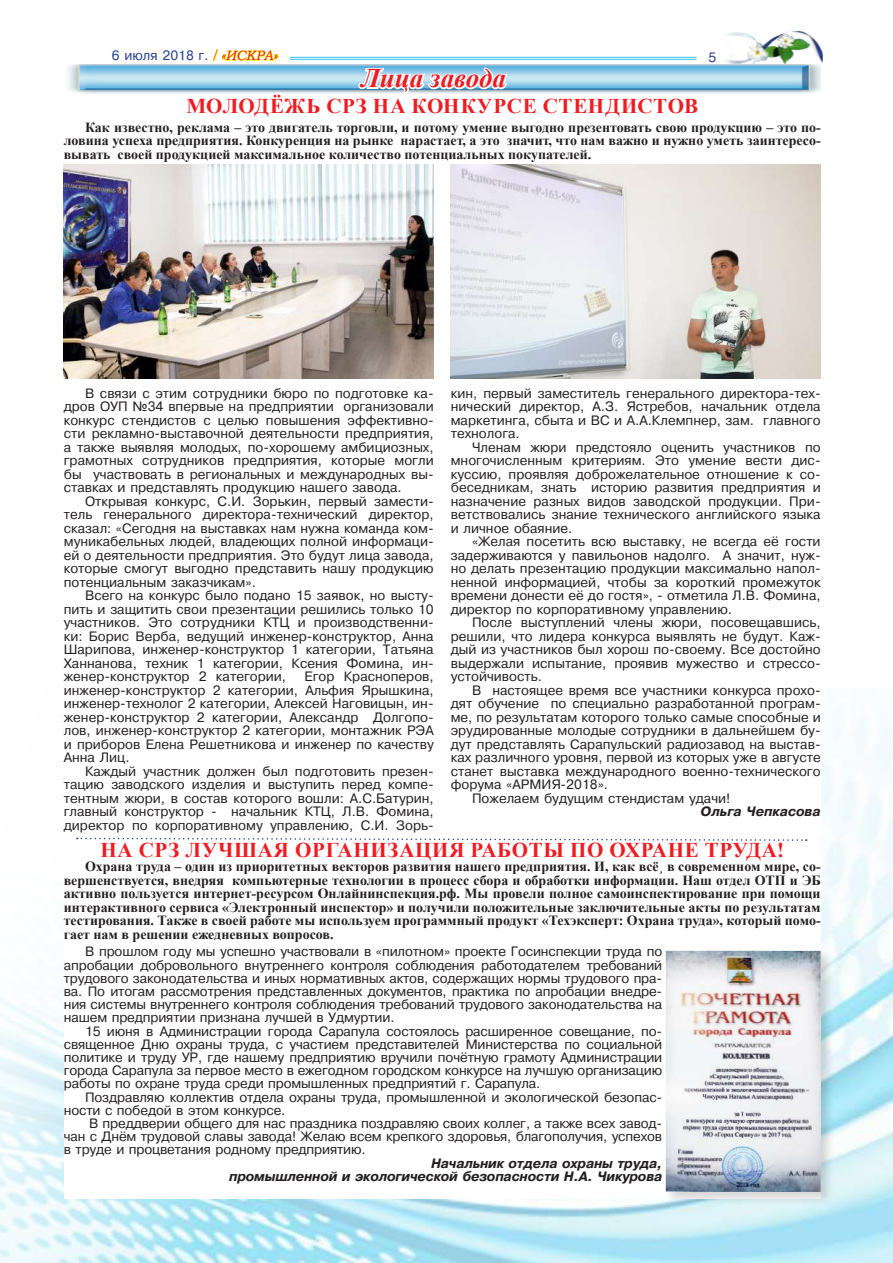
<style>
.page{position:relative;width:893px;height:1263px;background:#fff}
.page>*{position:absolute;margin:0;border:0;box-sizing:border-box;transform-origin:0 0}
.t1{font:italic 700 27px "Times New Roman";color:#ee1d23}
.t2{font:700 21px "Times New Roman";letter-spacing:.035em;color:#ee1d23}
.t3{font:700 13.95px/13.6px "Times New Roman";color:#231f20;text-align:justify}
.t4{font:13.5px/13.5px "Pragmatica Cyrillic";color:#231f20;text-align:justify}
.t5{font:13.5px/13.2px "Pragmatica Bold Italic Cyrillic";letter-spacing:-.01em;color:#231f20;text-align:right}
.t6{font:13.5px "Pragmatica Cyrillic";color:#253f8e}
.s1{font-family:"Times New Roman";font-size:15px;color:#ee1d23}
.s2{font-family:"Bookman Old Style";font-style:italic;color:#ee1d23}
</style>
<div class="page">
<img style="left:0;top:719px;width:893px;height:544px">
<img style="left:68px;top:64px;width:753px;height:30px">
<img style="left:725px;top:30px;width:98px;height:34px">
<div style="left:64px;top:561px;width:757px;height:638px;background:#fff"></div>
<img style="left:64px;top:165px;width:370px;height:214px">
<img style="left:451px;top:165px;width:370px;height:214px">
<svg style="left:77px;top:837px;width:730px;height:4px"></svg>
<div style="left:664px;top:949px;width:171px;height:257px;background:#231f20;opacity:.18"></div>
<img style="left:666px;top:951px;width:155px;height:241px">
<svg style="left:184px;top:49px;width:517px;height:45px"></svg>
<p class="t6" style="left:112px;top:48px;width:167px">6 июля 2018 г. <span class="s1">/</span> <span class="s2">«ИСКРА»</span></p>
<p class="t6" style="left:708px;top:50px;width:9px">5</p>
<h2 class="t2" style="left:186px;top:91px;width:513px">МОЛОДЁЖЬ СРЗ НА КОНКУРСЕ СТЕНДИСТОВ</h2>
<p class="t3" style="left:64px;top:120px;width:758px;text-indent:21px">Как известно, реклама – это двигатель торговли, и потому умение выгодно презентовать свою продукцию – это по&shy;ловина успеха предприятия. Конкуренция на рынке нарастает, а это значит, что нам важно и нужно уметь заинтересо&shy;вывать своей продукцией максимальное количество потенциальных покупателей.</p>
<h1 class="t1" style="left:361px;top:60px;width:146px">Лица завода</h1>
<p class="t4" style="left:64px;top:387px;width:371px;text-indent:21px">В связи с этим сотрудники бюро по подготовке ка&shy;дров ОУП ¹34 впервые на предприятии организовали конкурс стендистов с целью повышения эффективно&shy;сти рекламно-выставочной деятельности предприятия, а также выявляя молодых, по-хорошему амбициозных, грамотных сотрудников предприятия, которые могли бы участвовать в региональных и международных вы&shy;ставках и представлять продукцию нашего завода.</p>
<p class="t4" style="left:64px;top:495px;width:371px;text-indent:21px">Открывая конкурс, С.И. Зорькин, первый замести&shy;тель генерального директора-технический директор, сказал: «Сегодня на выставках нам нужна команда ком&shy;муникабельных людей, владеющих полной информаци&shy;ей о деятельности предприятия. Это будут лица завода, которые смогут выгодно представить нашу продукцию потенциальным заказчикам».</p>
<p class="t4" style="left:64px;top:589px;width:371px;text-indent:21px">Всего на конкурс было подано 15 заявок, но высту&shy;пить и защитить свои презентации решились только 10 участников. Это сотрудники КТЦ и производственни&shy;ки: Борис Верба, ведущий инженер-конструктор, Анна Шарипова, инженер-конструктор 1 категории, Татьяна Ханнанова, техник 1 категории, Ксения Фомина, ин&shy;женер-конструктор 2 категории,</p>
<p class="t4" style="left:451px;top:387px;width:371px">кин, первый заместитель генерального директора-тех&shy;нический директор, А.З. Ястребов, начальник отдела маркетинга, сбыта и ВС и А.А.Клемпнер, зам. главного технолога.</p>
<p class="t4" style="left:451px;top:441px;width:371px;text-indent:21px">Членам жюри предстояло оценить участников по многочисленным критериям. Это умение вести дис&shy;куссию, проявляя доброжелательное отношение к со&shy;беседникам, знать историю развития предприятия и назначение разных видов заводской продукции. При&shy;ветствовались знание технического английского языка и личное обаяние.</p>
<p class="t4" style="left:451px;top:535px;width:371px;text-indent:21px">«Желая посетить всю выставку, не всегда е¸ гости задерживаются у павильонов надолго. А значит, нуж&shy;но делать презентацию продукции максимально напол&shy;ненной информацией, чтобы за короткий промежуток времени донести е¸ до гостя», - отметила Л.В. Фомина, директор по корпоративному управлению.</p>
<p class="t4" style="left:451px;top:616px;width:371px;text-indent:21px">После выступлений члены жюри, посовещавшись, решили, что лидера конкурса выявлять не будут. Каж&shy;дый из участников был хорош по-своему. Все достойно выдержали испытание, проявив мужество и стрессо&shy;устойчивость.</p>
<p class="t4" style="left:472px;top:684px;width:350px">В настоящее время все участники конкурса прохо-</p>
<p class="t4" style="left:451px;top:697px;width:371px">дят обучение по специально разработанной програм-</p>
<p class="t4" style="left:451px;top:711px;width:371px">ме, по результатам которого только самые способные и</p>
<p class="t4" style="left:451px;top:724px;width:371px">эрудированные молодые сотрудники в дальнейшем бу-</p>
<p class="t4" style="left:451px;top:738px;width:371px">дут представлять Сарапульский радиозавод на выстав-</p>
<p class="t4" style="left:451px;top:751px;width:371px">ках различного уровня, первой из которых уже в августе</p>
<p class="t4" style="left:451px;top:765px;width:371px">станет выставка международного военно-технического</p>
<p class="t4" style="left:451px;top:778px;width:159px">форума «АРМИЯ-2018».</p>
<p class="t4" style="left:472px;top:792px;width:260px">Пожелаем будущим стендистам удачи!</p>
<p class="t5" style="left:701px;top:805px;width:122px">Ольга Чепкасова</p>
<h2 class="t2" style="left:100px;top:835px;width:685px">НА СРЗ ЛУЧШАЯ ОРГАНИЗАЦИЯ РАБОТЫ ПО ОХРАНЕ ТРУДА!</h2>
<p class="t3" style="left:64px;top:859px;width:758px;text-indent:21px">Охрана труда – один из приоритетных векторов развития нашего предприятия. И, как всё¸ в современном мире, со&shy;вершенствуется, внедряя компьютерные технологии в процесс сбора и обработки информации. Наш отдел ОТП и ЭБ активно пользуется интернет-ресурсом Онлайнинспекция.рф. Мы провели полное самоинспектирование при помощи интерактивного сервиса «Электронный инспектор» и получили положительные заключительные акты по результатам тестирования. Также в своей работе мы используем программный продукт «Техэксперт: Охрана труда», который помо&shy;гает нам в решении ежедневных вопросов.</p>
<p class="t4" style="left:64px;top:945px;width:600px;text-indent:21px">В прошлом году мы успешно участвовали в «пилотном» проекте Госинспекции труда по апробации добровольного внутреннего контроля соблюдения работодателем требований трудового законодательства и иных нормативных актов, содержащих нормы трудового пра&shy;ва. По итогам рассмотрения представленных документов, практика по апробации внедре&shy;ния системы внутреннего контроля соблюдения требований трудового законодательства на нашем предприятии признана лучшей в Удмуртии.</p>
<p class="t4" style="left:64px;top:1025px;width:600px;text-indent:21px">15 июня в Администрации города Сарапула состоялось расширенное совещание, по&shy;священное Дню охраны труда, с участием представителей Министерства по социальной политике и труду УР, где нашему предприятию вручили поч¸тную грамоту Администрации города Сарапула за первое место в ежегодном городском конкурсе на лучшую организацию работы по охране труда среди промышленных предприятий г. Сарапула.</p>
<p class="t4" style="left:64px;top:1091px;width:600px;text-indent:21px">Поздравляю коллектив отдела охраны труда, промышленной и экологической безопас&shy;ности с победой в этом конкурсе.</p>
<p class="t4" style="left:64px;top:1117px;width:600px;text-indent:25px">В преддверии общего для нас праздника поздравляю своих коллег, а также всех завод&shy;чан с Дн¸м трудовой славы завода! Желаю всем крепкого здоровья, благополучия, успехов в труде и процветания родному предприятию.</p>
<p class="t5" style="left:229px;top:1157px;width:435px">Начальник отдела охраны труда,<br>промышленной и экологической безопасности Н.А. Чикурова</p>
<p class="t4" style="left:64px;top:670px;width:371px;text-indent:241px">Егор Красноперов, инженер-конструктор 2 категории, Альфия Ярышкина, инженер-технолог 2 категории, Алексей Наговицын, ин&shy;женер-конструктор 2 категории, Александр Долгопо&shy;лов, инженер-конструктор 2 категории, монтажник РЭА и приборов Елена Решетникова и инженер по качеству Анна Лиц.</p>
<p class="t4" style="left:64px;top:765px;width:371px;text-indent:21px">Каждый участник должен был подготовить презен&shy;тацию заводского изделия и выступить перед компе&shy;тентным жюри, в состав которого вошли: А.С.Батурин, главный конструктор - начальник КТЦ, Л.В. Фомина, директор по корпоративному управлению, С.И. Зорь-</p>
</div>
